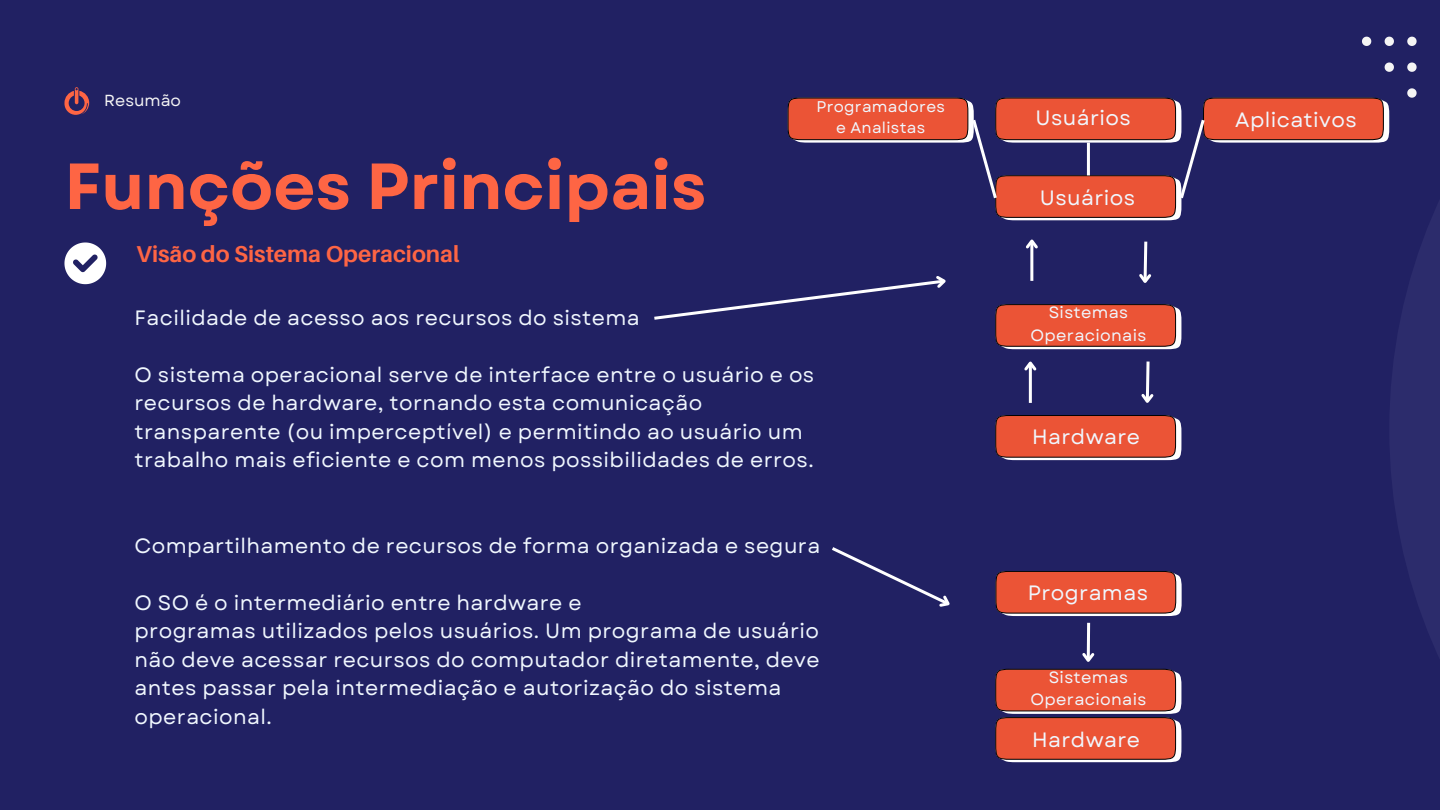
<style>
.page{position:relative;width:1440px;height:810px;background:#212163}
.page>*{position:absolute;margin:0;border:0;box-sizing:border-box;transform-origin:0 0}
.t1{font:700 65px "Garet";color:#fe6544}
.t2{font:700 23px "Aileron";color:#fe6544}
.t3{font:20.7px/28.5px "Garet";letter-spacing:.02em;color:#f0f7fe}
.t4{font:16.3px/22.5px "Garet";letter-spacing:.02em;color:#f0f7fe;text-align:center}
.t5{font:16px "Garet";color:#f5f5f5}
.t6{font:15.5px/21px "Garet";letter-spacing:.02em;color:#f0f7fe;text-align:center}
</style>
<div class="page">
<svg style="left:64px;top:243px;width:42px;height:41px"></svg>
<svg style="left:64px;top:87px;width:25px;height:28px"></svg>
<svg style="left:995px;top:304px;width:186px;height:45px"></svg>
<div style="left:996px;top:305px;width:180px;height:41px;background:#eb5436;border-radius:15px"></div>
<div style="left:996px;top:304px;width:180px;height:42px;border:1px solid #000;border-radius:15px"></div>
<svg style="left:995px;top:415px;width:186px;height:45px"></svg>
<div style="left:996px;top:416px;width:180px;height:41px;background:#eb5436;border-radius:15px"></div>
<div style="left:996px;top:415px;width:180px;height:42px;border:1px solid #000;border-radius:15px"></div>
<svg style="left:788px;top:98px;width:601px;height:122px"></svg>
<hr style="left:1087px;top:143px;width:3px;height:32px;background:#fff">
<hr style="left:1029px;top:363px;width:3px;height:40px;background:#fff">
<svg style="left:1024px;top:361px;width:13px;height:12px"></svg>
<svg style="left:1139px;top:241px;width:13px;height:42px"></svg>
<svg style="left:1141px;top:361px;width:13px;height:42px"></svg>
<hr style="left:1030px;top:241px;width:3px;height:40px;background:#fff">
<svg style="left:1026px;top:239px;width:12px;height:12px"></svg>
<svg style="left:1362px;top:37px;width:9px;height:9px"></svg>
<svg style="left:1385px;top:37px;width:9px;height:9px"></svg>
<svg style="left:1407px;top:37px;width:10px;height:9px"></svg>
<svg style="left:1385px;top:63px;width:9px;height:9px"></svg>
<svg style="left:1407px;top:63px;width:10px;height:9px"></svg>
<svg style="left:1407px;top:88px;width:10px;height:9px"></svg>
<svg style="left:995px;top:571px;width:187px;height:191px"></svg>
<svg style="left:654px;top:276px;width:292px;height:44px"></svg>
<svg style="left:832px;top:547px;width:118px;height:60px"></svg>
<p class="t5" style="left:104px;top:89px;width:78px">Resumão</p>
<p class="t1" style="left:64px;top:139px;width:644px">Funções Principais</p>
<p class="t2" style="left:136px;top:240px;width:325px">Visão do Sistema Operacional</p>
<p class="t3" style="left:135px;top:303px;width:507px">Facilidade de acesso aos recursos do sistema</p>
<p class="t6" style="left:816px;top:96px;width:130px">Programadores e Analistas</p>
<h3 class="t3" style="left:1235px;top:106px;width:123px">Aplicativos</h3>
<p class="t3" style="left:1036px;top:104px;width:97px">Usuários</p>
<p class="t3" style="left:1040px;top:183px;width:97px">Usuários</p>
<p class="t4" style="left:1031px;top:301px;width:117px">Sistemas<br>Operacionais</p>
<p class="t3" style="left:135px;top:360px;width:681px">O sistema operacional serve de interface entre o usuário e os recursos de hardware, tornando esta comunicação transparente (ou imperceptível) e permitindo ao usuário um trabalho mais eficiente e com menos possibilidades de erros.</p>
<h3 class="t3" style="left:1032px;top:423px;width:109px">Hardware</h3>
<p class="t3" style="left:135px;top:531px;width:687px">Compartilhamento de recursos de forma organizada e segura</p>
<h1 class="t3" style="left:135px;top:588px;width:687px">O SO é o intermediário entre hardware e<br>programas utilizados pelos usuários. Um programa de usuário não deve acessar recursos do computador diretamente, deve antes passar pela intermediação e autorização do sistema operacional.</h1>
<p class="t3" style="left:1028px;top:579px;width:122px">Programas</p>
<h3 class="t4" style="left:1031px;top:666px;width:117px">Sistemas<br>Operacionais</h3>
<p class="t3" style="left:1032px;top:725px;width:109px">Hardware</p>
</div>
